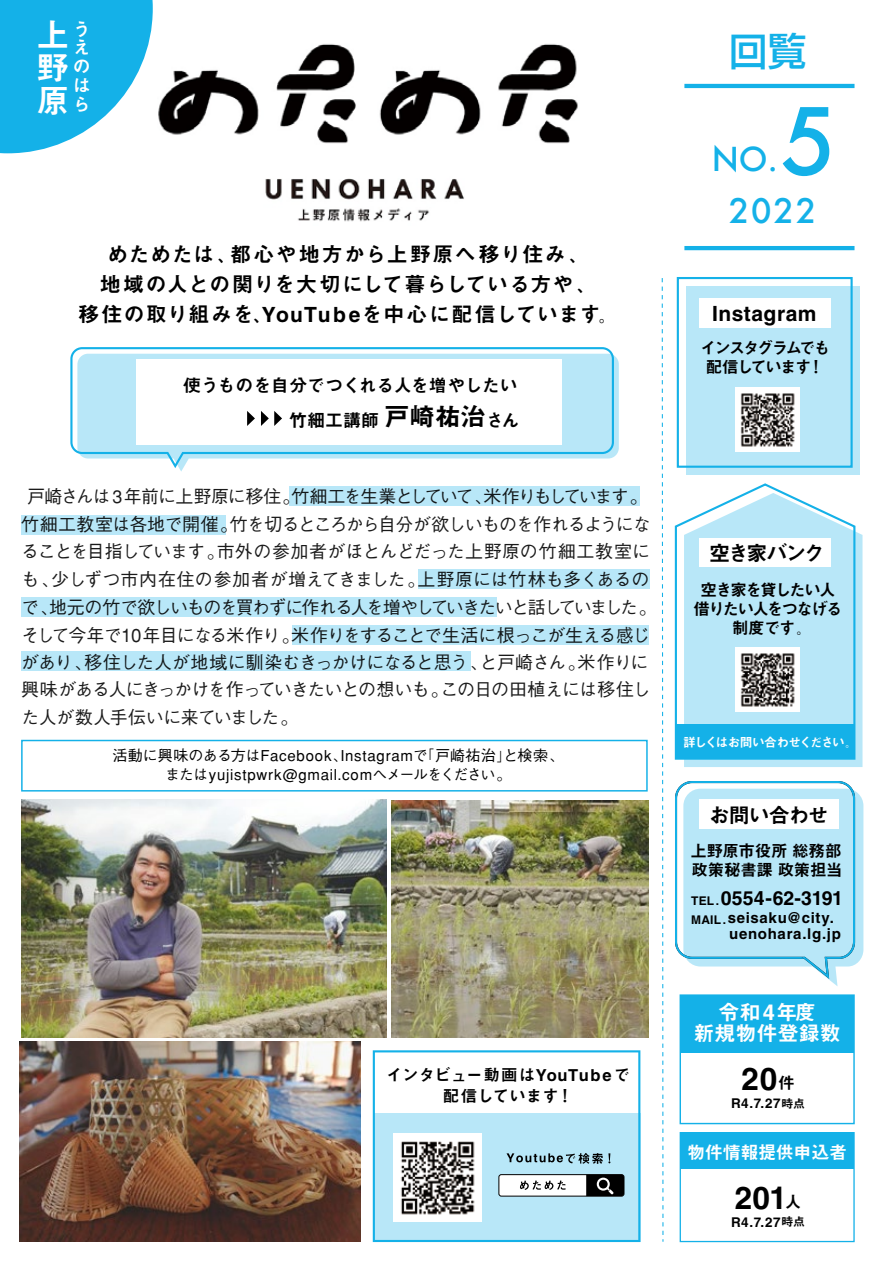
<style>
.page{position:relative;width:893px;height:1263px;background:#fff}
.page>*{position:absolute;margin:0;border:0;box-sizing:border-box;transform-origin:0 0}
.t1{font:500 90px "Futura";color:#14b1e8}
.t2{font:500 39px "Shin Go";color:#14b1e8}
.t3{font:500 33px "Futura";color:#14b1e8}
.t4{font:33px/33px "Midashi Go MB31";color:#fff;text-align:justify}
.t5{font:500 32.25px "Futura";color:#14b1e8}
.t6{font:31.5px "Midashi Go MB31";color:#000}
.t7{font:21px/29.7px "Midashi Go MB31";letter-spacing:.03em;color:#000;text-align:center}
.t8{font:21px/20.9px "Midashi Go MB31";letter-spacing:.005em;color:#fff;text-align:center}
.t9{font:19.5px "Midashi Go MB31";color:#000}
.t10{font:500 18px/27.6px "Gothic BBB";letter-spacing:-.05em;color:#000}
.t11{font:18px/34.8px "Midashi Go MB31";letter-spacing:-.01em;color:#000;text-align:right}
.t12{font:18px/18.8px "Midashi Go MB31";letter-spacing:-.015em;color:#fff}
.t13{font:16.5px/20.4px "Midashi Go MB31";letter-spacing:.02em;color:#000;text-align:center}
.t14{font:16.5px/19.2px "Midashi Go MB31";letter-spacing:-.095em;color:#000;text-align:center}
.t15{font:16.5px/19.2px "Midashi Go MB31";letter-spacing:-.015em;color:#000}
.t16{font:16.5px/19.2px "Midashi Go MB31";letter-spacing:-.12em;color:#000;text-align:center}
.t17{font:500 15px/18.6px "Gothic BBB";letter-spacing:.045em;color:#000;text-align:center}
.t18{font:15px/15.6px "Midashi Go MB31";letter-spacing:.045em;color:#000}
.t19{font:13.5px "Midashi Go MB31";letter-spacing:.02em;color:#000}
.t20{font:12.75px "Midashi Go MB31";letter-spacing:-.11em;color:#fff}
.s1{font-size:25.5px}
.s2{font-size:18.75px}
.s3{font-size:12px}
.s4{font-size:21.75px}
.s5{font-size:16.5px}
</style>
<div class="page">
<div style="left:21px;top:740px;width:627px;height:51px;border:1px solid #14b1e8"></div>
<svg style="left:180px;top:356px;width:439px;height:116px"></svg>
<svg style="left:70px;top:347px;width:545px;height:123px"></svg>
<img style="left:158px;top:44px;width:420px;height:178px">
<hr style="left:684px;top:246px;width:170px;height:4px;background:#14b1e8">
<hr style="left:684px;top:84px;width:170px;height:4px;background:#14b1e8">
<svg style="left:373px;top:1050px;width:267px;height:192px"></svg>
<svg style="left:0;top:0;width:153px;height:153px"></svg>
<svg style="left:506px;top:1153px;width:104px;height:11px"></svg>
<div style="left:499px;top:1174px;width:125px;height:22px;background:#fff;border-radius:2px"></div>
<div style="left:498px;top:1174px;width:126px;height:22px;border:1px solid #000;border-radius:2px"></div>
<svg style="left:520px;top:1180px;width:46px;height:10px"></svg>
<svg style="left:586px;top:1174px;width:38px;height:22px"></svg>
<svg style="left:661px;top:278px;width:3px;height:964px"></svg>
<div style="left:136px;top:359px;width:426px;height:85px;background:#fff"></div>
<div style="left:289px;top:487px;width:350px;height:19px;background:#b8e7f8"></div>
<div style="left:21px;top:515px;width:204px;height:19px;background:#b8e7f8"></div>
<div style="left:418px;top:569px;width:231px;height:19px;background:#b8e7f8"></div>
<div style="left:21px;top:597px;width:475px;height:19px;background:#b8e7f8"></div>
<div style="left:292px;top:625px;width:357px;height:19px;background:#b8e7f8"></div>
<div style="left:21px;top:652px;width:450px;height:19px;background:#b8e7f8"></div>
<img style="left:20px;top:1042px;width:340px;height:199px">
<img style="left:21px;top:799px;width:366px;height:238px">
<svg style="left:247px;top:411px;width:8px;height:15px"></svg>
<svg style="left:261px;top:411px;width:21px;height:15px"></svg>
<img style="left:391px;top:800px;width:258px;height:237px">
<div style="left:680px;top:994px;width:175px;height:130px;border:1px solid #14b1e8"></div>
<div style="left:680px;top:995px;width:174px;height:58px;background:#14b1e8"></div>
<div style="left:680px;top:1133px;width:174px;height:36px;background:#14b1e8"></div>
<div style="left:680px;top:1132px;width:175px;height:110px;border:1px solid #14b1e8"></div>
<div style="left:684px;top:532px;width:178px;height:235px;background:#b8e7f8"></div>
<svg style="left:674px;top:483px;width:182px;height:278px"></svg>
<div style="left:676px;top:724px;width:178px;height:35px;background:#14b1e8"></div>
<svg style="left:675px;top:781px;width:188px;height:205px"></svg>
<div style="left:686px;top:287px;width:174px;height:188px;background:#b8e7f8"></div>
<div style="left:699px;top:299px;width:132px;height:29px;background:#fff"></div>
<div style="left:677px;top:277px;width:176px;height:191px;border:2px solid #14b1e8"></div>
<img style="left:735px;top:388px;width:64px;height:64px">
<img style="left:735px;top:648px;width:64px;height:64px">
<h3 class="t4" style="left:37px;top:19px;width:33px">上野原</h3>
<p class="t12" style="left:73px;top:20px;width:18px">うえのはら</p>
<p class="t7" style="left:78px;top:240px;width:542px">めためたは、都心や地方から上野原へ移り住み、<br>地域の人との関りを大切にして暮らしている方や、<br>移住の取り組みを、YouTubeを中心に配信しています。</p>
<p class="t11" style="left:183px;top:368px;width:338px">使うものを自分でつくれる人を増やしたい竹細工講師<span class="s1">戸崎祐治</span>さん</p>
<p class="t10" style="left:21px;top:483px;width:637px;text-indent:6px">戸崎さんは 3年前に上野原に移住。竹細工を生業としていて、米作りもしています。竹細工教室は各地で開催。竹を切るところから自分が欲しいものを作れるようになることを目指しています。市外の参加者がほとんどだった上野原の竹細工教室にも、少しずつ市内在住の参加者が増えてきました。上野原には竹林も多くあるので、地元の竹で欲しいものを買わずに作れる人を増やしていきたいと話していました。そして今年で<span class="s2">10</span>年目になる米作り。米作りをすることで生活に根っこが生える感じがあり、移住した人が地域に馴染むきっかけになると思う、と戸崎さん。米作りに興味がある人にきっかけを作っていきたいとの想いも。この日の田植えには移住した人が数人手伝いに来ていました。</p>
<p class="t17" style="left:113px;top:747px;width:453px">活動に興味のある方はFacebook、Instagramで<sup>「</sup>戸崎祐治<span class="s3">」</span>と検索、またはyujistpwrk@gmail.comへメールをください。</p>
<p class="t13" style="left:386px;top:1065px;width:246px">インタビュー動画はYouTubeで配信しています！</p>
<h2 class="t2" style="left:729px;top:26px;width:79px">回覧</h2>
<h1 class="t1" style="left:781px;top:80px;width:57px">5</h1>
<h3 class="t3" style="left:729px;top:188px;width:89px">2022</h3>
<h3 class="t5" style="left:712px;top:137px;width:68px">NO.</h3>
<p class="t7" style="left:712px;top:298px;width:106px">Instagram</p>
<p class="t16" style="left:700px;top:339px;width:132px">インスタグラムでも配信しています！</p>
<p class="t7" style="left:709px;top:539px;width:117px">空き家バンク</p>
<p class="t14" style="left:693px;top:580px;width:151px">空き家を貸したい人借りたい人をつなげる制度です。</p>
<p class="t20" style="left:683px;top:735px;width:176px">詳しくはお問い合わせください。</p>
<p class="t7" style="left:709px;top:800px;width:121px">お問い合わせ</p>
<p class="t15" style="left:690px;top:842px;width:154px">上野原市役所 総務部政策秘書課 政策担当</p>
<p class="t9" style="left:691px;top:886px;width:153px"><span class="s3">TEL.</span>0554-62-3191</p>
<p class="t18" style="left:729px;top:910px;width:113px;text-indent:-38px"><span class="s3">MAIL.</span>seisaku@city. uenohara.lg.jp</p>
<p class="t8" style="left:693px;top:1002px;width:149px">令和<span class="s4">4</span>年度<br>新規物件登録数</p>
<h3 class="t6" style="left:741px;top:1060px;width:55px">20<span class="s5">件</span></h3>
<p class="t19" style="left:731px;top:1095px;width:75px">R4.7.27<span class="s3">時点</span></p>
<p class="t12" style="left:687px;top:1143px;width:161px">物件情報提供申込者</p>
<h3 class="t6" style="left:735px;top:1179px;width:68px">201<span class="s5">人</span></h3>
<p class="t19" style="left:731px;top:1213px;width:75px">R4.7.27<span class="s3">時点</span></p>
</div>
